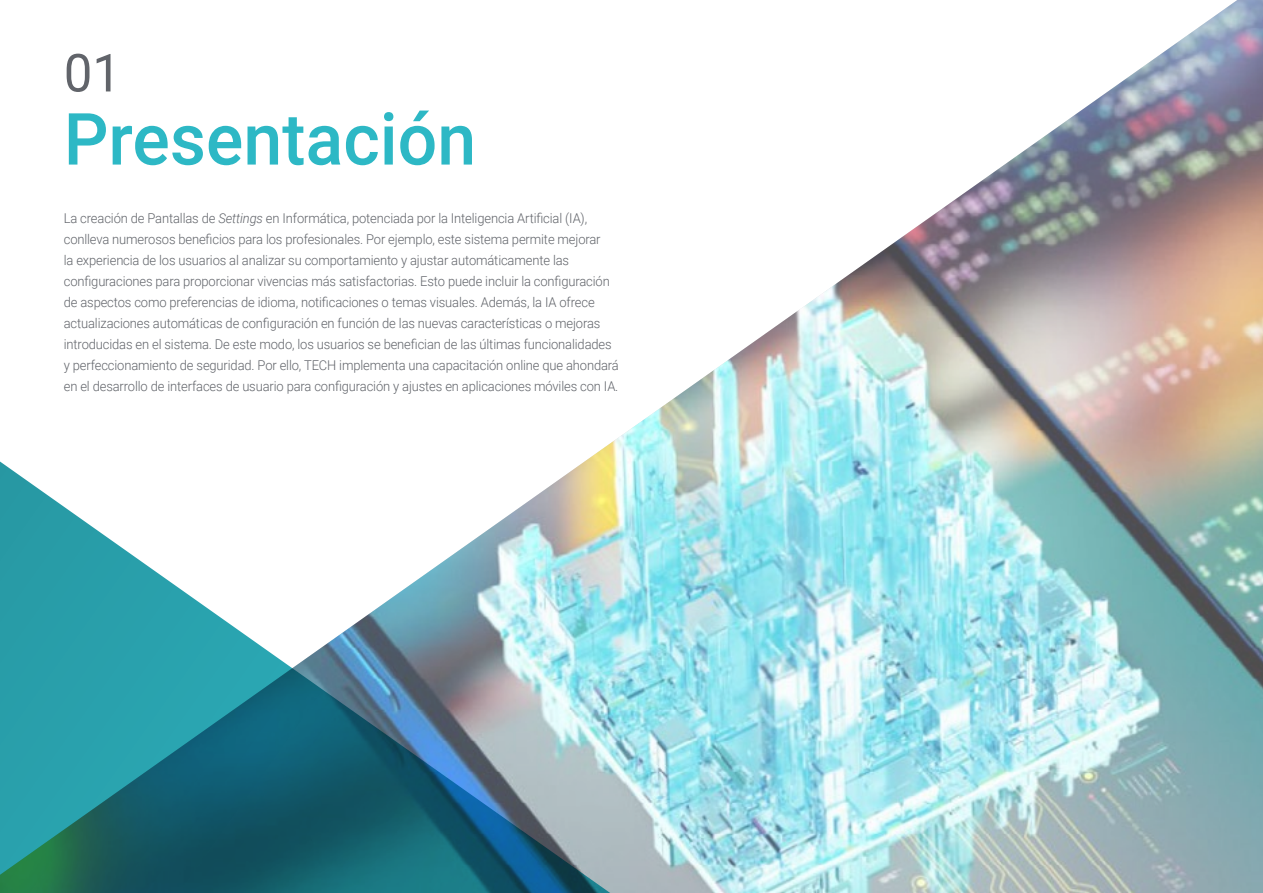
<style>
.page{position:relative;width:1263px;height:893px;background:#fff}
.page>*{position:absolute;margin:0;border:0;box-sizing:border-box;transform-origin:0 0}
.t1{font:500 72px "Roboto";color:#2db8c5}
.t2{font:52.5px "Roboto";color:#61646a}
.t3{font:300 13.5px/21px "Roboto";letter-spacing:-.01em;color:#61646a;scale:.96 1}
.s1{font-style:italic}
</style>
<div class="page">
<img style="left:606px;top:0;width:657px;height:893px">
<svg style="left:0;top:446px;width:640px;height:447px"></svg>
<h2 class="t2" style="left:64px;top:36px;width:59px">01</h2>
<h1 class="t1" style="left:64px;top:89px;width:414px">Presentación</h1>
<p class="t3" style="left:64px;top:207px;width:580px">La creación de Pantallas de <span class="s1">Settings</span> en Informática, potenciada por la Inteligencia Artificial (IA), conlleva numerosos beneficios para los profesionales. Por ejemplo, este sistema permite mejorar<br>la experiencia de los usuarios al analizar su comportamiento y ajustar automáticamente las configuraciones para proporcionar vivencias más satisfactorias. Esto puede incluir la configuración de aspectos como preferencias de idioma, notificaciones o temas visuales. Además, la IA ofrece actualizaciones automáticas de configuración en función de las nuevas características o mejoras introducidas en el sistema. De este modo, los usuarios se benefician de las últimas funcionalidades y perfeccionamiento de seguridad. Por ello, TECH implementa una capacitación online que ahondará en el desarrollo de interfaces de usuario para configuración y ajustes en aplicaciones móviles con IA.</p>
</div>
